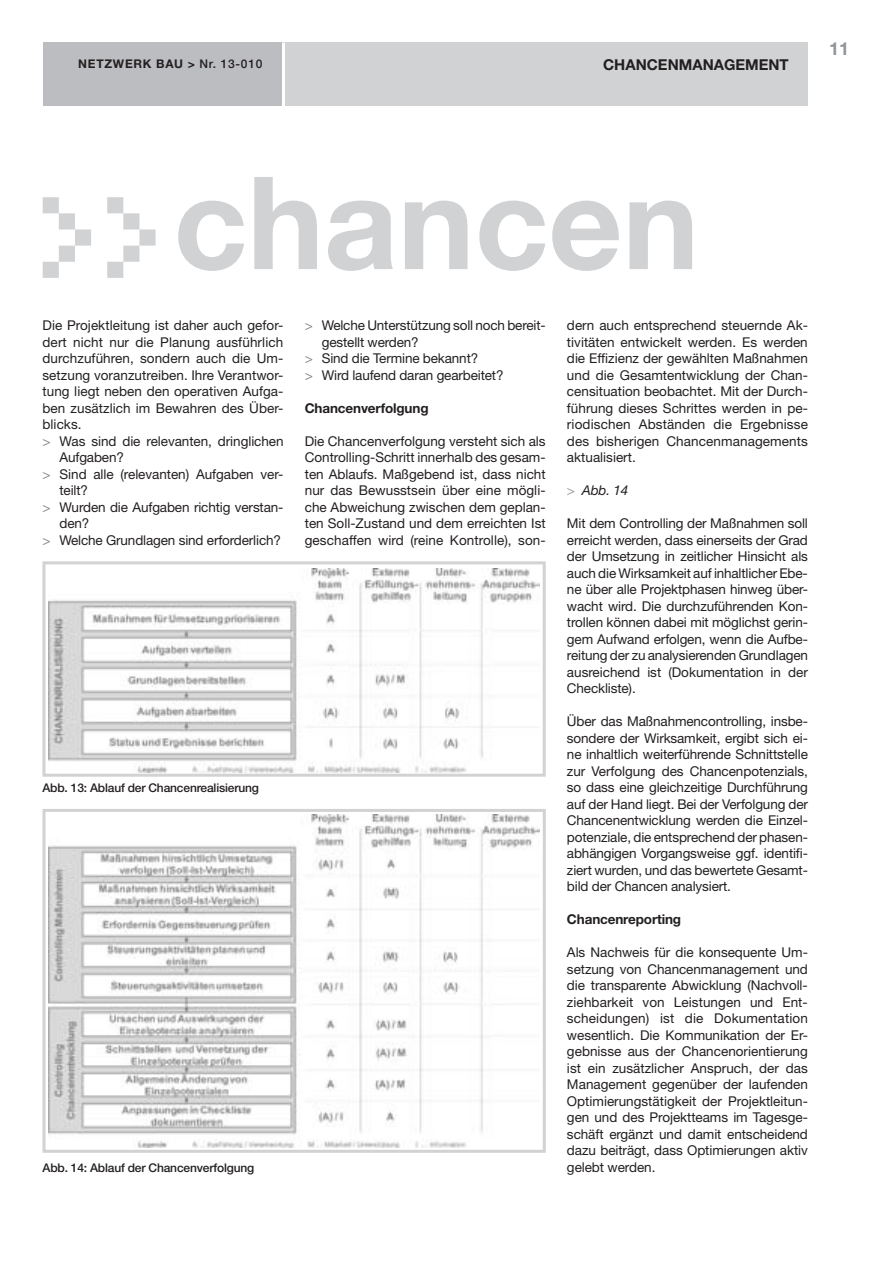
<style>
.page{position:relative;width:893px;height:1263px;background:#fff}
.page>*{position:absolute;margin:0;border:0;box-sizing:border-box;transform-origin:0 0}
.t1{font:700 129px "Helvetica Neue LT Std";color:#d1d2d4}
.t2{font:700 18px "Helvetica Neue LT Std";color:#939598}
.t3{font:700 15px "Helvetica Neue LT Std";color:#231f20}
.t4{font:13.5px/16.5px "Helvetica Neue LT Std";letter-spacing:-.005em;color:#231f20;text-align:justify}
.t5{font:700 13.5px "Helvetica Neue LT Std";letter-spacing:-.01em;color:#231f20}
.t6{font:italic 13.5px "Helvetica Neue LT Std";color:#231f20}
.t7{font:500 12px "Helvetica Neue LT Std";letter-spacing:-.015em;color:#231f20}
.t8{font:700 12px "Helvetica Neue LT Std";letter-spacing:.06em;color:#231f20}
.s1{font-weight:500}
.s2{color:#808285}
.s3{font-style:normal;color:#939598}
</style>
<div class="page">
<div style="left:283px;top:43px;width:525px;height:63px;background:#d1d2d4"></div>
<div style="left:43px;top:43px;width:240px;height:63px;background:#bcbdc0"></div>
<hr style="left:282px;top:43px;width:3px;height:63px;background:#fff">
<svg style="left:43px;top:197px;width:113px;height:81px"></svg>
<img style="left:49px;top:568px;width:490px;height:204px">
<div style="left:42px;top:561px;width:504px;height:216px;border:3px solid #d1d2d4"></div>
<img style="left:49px;top:815px;width:490px;height:333px">
<div style="left:43px;top:809px;width:503px;height:344px;border:3px solid #d1d2d4"></div>
<p class="t8" style="left:78px;top:56px;width:186px">NETZWERK BAU &gt; <span class="s1">Nr. 13-010</span></p>
<p class="t3" style="left:603px;top:56px;width:187px">CHANCENMANAGEMENT</p>
<h2 class="t2" style="left:829px;top:38px;width:22px">11</h2>
<h1 class="t1" style="left:173px;top:143px;width:527px">chancen</h1>
<p class="t4" style="left:43px;top:317px;width:242px">Die Projektleitung ist daher auch gefor-</p>
<p class="t4" style="left:43px;top:334px;width:242px">dert nicht nur die Planung ausführlich</p>
<p class="t4" style="left:43px;top:350px;width:242px">durchzuführen, sondern auch die Um-</p>
<p class="t4" style="left:43px;top:367px;width:242px">setzung voranzutreiben. Ihre Verantwor-</p>
<p class="t4" style="left:43px;top:383px;width:242px">tung liegt neben den operativen Aufga-</p>
<p class="t4" style="left:43px;top:400px;width:242px">ben zusätzlich im Bewahren des Über-</p>
<p class="t4" style="left:43px;top:416px;width:41px">blicks.</p>
<p class="t4" style="left:43px;top:433px;width:243px"><span class="s2">&gt;</span> Was sind die relevanten, dringlichen</p>
<p class="t4" style="left:60px;top:449px;width:66px">Aufgaben?</p>
<p class="t4" style="left:43px;top:466px;width:242px"><span class="s2">&gt;</span> Sind alle (relevanten) Aufgaben ver-</p>
<p class="t4" style="left:60px;top:482px;width:30px">teilt?</p>
<p class="t4" style="left:43px;top:499px;width:242px"><span class="s2">&gt;</span> Wurden die Aufgaben richtig verstan-</p>
<p class="t4" style="left:60px;top:515px;width:31px">den?</p>
<p class="t4" style="left:43px;top:532px;width:240px"><span class="s2">&gt;</span> Welche Grundlagen sind erforderlich?</p>
<p class="t7" style="left:42px;top:781px;width:218px">Abb. 13: Ablauf der Chancenrealisierung</p>
<p class="t7" style="left:43px;top:1160px;width:213px">Abb. 14: Ablauf der Chancenverfolgung</p>
<p class="t4" style="left:305px;top:317px;width:242px"><span class="s2">&gt;</span> Welche Unterstützung soll noch bereit-</p>
<p class="t4" style="left:322px;top:334px;width:99px">gestellt werden?</p>
<p class="t4" style="left:305px;top:350px;width:175px"><span class="s2">&gt;</span> Sind die Termine bekannt?</p>
<p class="t4" style="left:305px;top:367px;width:200px"><span class="s2">&gt;</span> Wird laufend daran gearbeitet?</p>
<p class="t5" style="left:305px;top:400px;width:125px">Chancenverfolgung</p>
<p class="t4" style="left:305px;top:433px;width:242px">Die Chancenverfolgung versteht sich als Controlling-Schritt innerhalb des gesam&shy;ten Ablaufs. Maßgebend ist, dass nicht nur das Bewusstsein über eine mögli&shy;che Abweichung zwischen dem geplan&shy;ten Soll-Zustand und dem erreichten Ist geschaffen wird (reine Kontrolle), son-</p>
<p class="t4" style="left:567px;top:317px;width:242px">dern auch entsprechend steuernde Ak&shy;tivitäten entwickelt werden. Es werden die Effizienz der gewählten Maßnahmen und die Gesamtentwicklung der Chan&shy;censituation beobachtet. Mit der Durch&shy;führung dieses Schrittes werden in pe&shy;riodischen Abständen die Ergebnisse des bisherigen Chancenmanagements aktualisiert.</p>
<p class="t6" style="left:567px;top:482px;width:63px"><span class="s3">&gt;</span> Abb. 14</p>
<p class="t4" style="left:567px;top:515px;width:242px">Mit dem Controlling der Maßnahmen soll erreicht werden, dass einerseits der Grad der Umsetzung in zeitlicher Hinsicht als auch die Wirksamkeit auf inhaltlicher Ebe&shy;ne über alle Projektphasen hinweg über&shy;wacht wird. Die durchzuführenden Kon&shy;trollen können dabei mit möglichst gerin&shy;gem Aufwand erfolgen, wenn die Aufbe&shy;reitung der zu analysierenden Grundlagen ausreichend ist (Dokumentation in der Checkliste).</p>
<p class="t4" style="left:567px;top:713px;width:243px">Über das Maßnahmencontrolling, insbe&shy;sondere der Wirksamkeit, ergibt sich ei&shy;ne inhaltlich weiterführende Schnittstelle zur Verfolgung des Chancenpotenzials, so dass eine gleichzeitige Durchführung auf der Hand liegt. Bei der Verfolgung der Chancenentwicklung werden die Einzel&shy;potenziale, die entsprechend der phasen&shy;abhängigen Vorgangsweise ggf. identifi&shy;ziert wurden, und das bewertete Gesamt&shy;bild der Chancen analysiert.</p>
<p class="t5" style="left:567px;top:911px;width:116px">Chancenreporting</p>
<p class="t4" style="left:567px;top:944px;width:243px">Als Nachweis für die konsequente Um&shy;setzung von Chancenmanagement und die transparente Abwicklung (Nachvoll&shy;ziehbarkeit von Leistungen und Ent&shy;scheidungen) ist die Dokumentation wesentlich. Die Kommunikation der Er&shy;gebnisse aus der Chancenorientierung ist ein zusätzlicher Anspruch, der das Management gegenüber der laufenden Optimierungstätigkeit der Projektleitun&shy;gen und des Projektteams im Tagesge&shy;schäft ergänzt und damit entscheidend dazu beiträgt, dass Optimierungen aktiv gelebt werden.</p>
</div>
